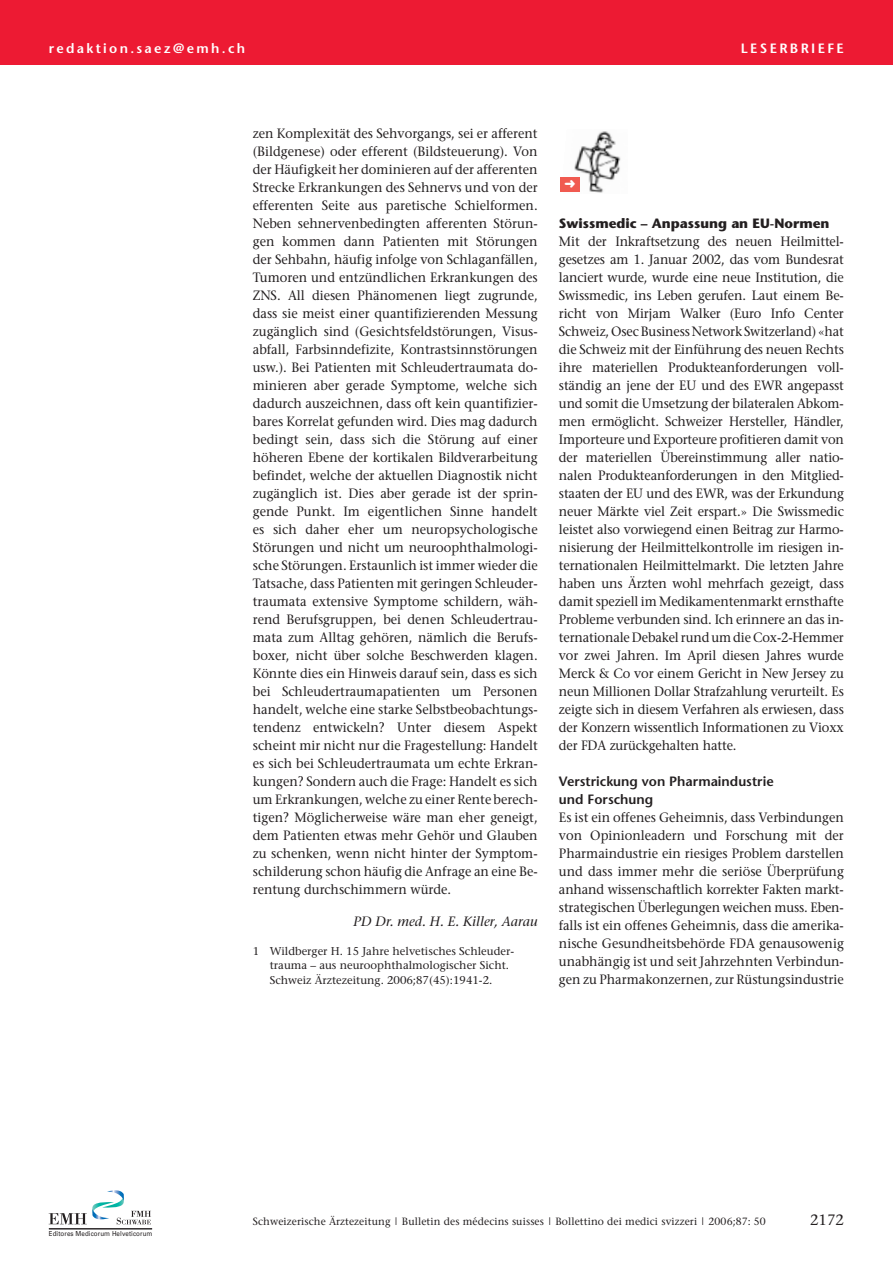
<style>
.page{position:relative;width:893px;height:1263px;background:#fff}
.page>*{position:absolute;margin:0;border:0;box-sizing:border-box;transform-origin:0 0}
.t1{font:15px "Stone Serif";color:#231f20}
.t2{font:13.5px/18px "Stone Serif";color:#231f20;text-align:justify;scale:.95 1}
.t3{font:600 13.5px/18px "Stone Sans";color:#231f20}
.t4{font:600 13.5px "Stone Sans";letter-spacing:.17em;color:#fff}
.t5{font:700 13.5px "Stone Sans";color:#231f20}
.t6{font:italic 13.5px "Stone Serif";color:#231f20}
.t7{font:11.25px/14.2px "Stone Serif";color:#231f20}
.t8{font:10.5px "Stone Serif";letter-spacing:.01em;color:#231f20}
.t9{font:6.9px "Univers";letter-spacing:.015em;color:#231f20;scale:.9 1}
</style>
<div class="page">
<img style="left:574px;top:131px;width:47px;height:62px">
<div style="left:560px;top:177px;width:20px;height:15px;background:#f05a50"></div>
<svg style="left:49px;top:1190px;width:102px;height:34px"></svg>
<hr style="left:49px;top:1228px;width:103px;height:1px;background:#231f20">
<div style="left:0;top:0;width:893px;height:64px;background:#ed1a33"></div>
<p class="t4" style="left:49px;top:42px;width:198px">redaktion.saez@emh.ch</p>
<p class="t4" style="left:741px;top:42px;width:104px">LESERBRIEFE</p>
<p class="t2" style="left:253px;top:126px;width:301px">zen Komplexität des Sehvorgangs, sei er afferent (Bildgenese) oder efferent (Bildsteuerung). Von der Häufigkeit her dominieren auf der afferenten Strecke Erkrankungen des Sehnervs und von der efferenten Seite aus paretische Schielformen.<br>Neben sehnervenbedingten afferenten Störun&shy;gen kommen dann Patienten mit Störungen der Sehbahn, häufig infolge von Schlaganfällen, Tumoren und entzündlichen Erkrankungen des ZNS. All diesen Phänomenen liegt zugrunde, dass sie meist einer quantifizierenden Messung zugänglich sind (Gesichtsfeldstörungen, Visus&shy;abfall, Farbsinndefizite, Kontrastsinnstörungen usw.). Bei Patienten mit Schleudertraumata do&shy;minieren aber gerade Symptome, welche sich dadurch auszeichnen, dass oft kein quantifizier&shy;bares Korrelat gefunden wird. Dies mag dadurch bedingt sein, dass sich die Störung auf einer höheren Ebene der kortikalen Bildverarbeitung befindet, welche der aktuellen Diagnostik nicht zugänglich ist. Dies aber gerade ist der sprin&shy;gende Punkt. Im eigentlichen Sinne handelt es sich daher eher um neuropsychologische Störungen und nicht um neuroophthalmologi&shy;sche Störungen. Erstaunlich ist immer wieder die Tatsache, dass Patienten mit geringen Schleuder&shy;traumata extensive Symptome schildern, wäh&shy;rend Berufsgruppen, bei denen Schleudertrau&shy;mata zum Alltag gehören, nämlich die Berufs&shy;boxer, nicht über solche Beschwerden klagen.<br>Könnte dies ein Hinweis darauf sein, dass es sich bei Schleudertraumapatienten um Personen handelt, welche eine starke Selbstbeobachtungs&shy;tendenz entwickeln? Unter diesem Aspekt scheint mir nicht nur die Fragestellung: Handelt es sich bei Schleudertraumata um echte Erkran&shy;kungen? Sondern auch die Frage: Handelt es sich um Erkrankungen, welche zu einer Rente berech&shy;tigen? Möglicherweise wäre man eher geneigt, dem Patienten etwas mehr Gehör und Glauben zu schenken, wenn nicht hinter der Symptom&shy;schilderung schon häufig die Anfrage an eine Be&shy;rentung durchschimmern würde.</p>
<p class="t6" style="left:353px;top:916px;width:186px">PD Dr. med. H. E. Killer, Aarau</p>
<p class="t7" style="left:270px;top:945px;width:246px;text-indent:-17px">1 Wildberger H. 15 Jahre helvetisches Schleuder&shy;trauma – aus neuroophthalmologischer Sicht.<br>Schweiz Ärztezeitung. 2006;87(45):1941-2.</p>
<p class="t5" style="left:559px;top:218px;width:272px">Swissmedic – Anpassung an EU-Normen</p>
<p class="t2" style="left:559px;top:234px;width:301px">Mit der Inkraftsetzung des neuen Heilmittel&shy;gesetzes am 1. Januar 2002, das vom Bundesrat lanciert wurde, wurde eine neue Institution, die Swissmedic, ins Leben gerufen. Laut einem Be&shy;richt von Mirjam Walker (Euro Info Center Schweiz, Osec Business Network Switzerland) «hat die Schweiz mit der Einführung des neuen Rechts ihre materiellen Produkteanforderungen voll&shy;ständig an jene der EU und des EWR angepasst und somit die Umsetzung der bilateralen Abkom&shy;men ermöglicht. Schweizer Hersteller, Händler, Importeure und Exporteure profitieren damit von der materiellen Übereinstimmung aller natio&shy;nalen Produkteanforderungen in den Mitglied&shy;staaten der EU und des EWR, was der Erkundung neuer Märkte viel Zeit erspart.» Die Swissmedic leistet also vorwiegend einen Beitrag zur Harmo&shy;nisierung der Heilmittelkontrolle im riesigen in&shy;ternationalen Heilmittelmarkt. Die letzten Jahre haben uns Ärzten wohl mehrfach gezeigt, dass damit speziell im Medikamentenmarkt ernsthafte Probleme verbunden sind. Ich erinnere an das in&shy;ternationale Debakel rund um die Cox-2-Hemmer vor zwei Jahren. Im April diesen Jahres wurde Merck &amp; Co vor einem Gericht in New Jersey zu neun Millionen Dollar Strafzahlung verurteilt. Es zeigte sich in diesem Verfahren als erwiesen, dass der Konzern wissentlich Informationen zu Vioxx der FDA zurückgehalten hatte.</p>
<p class="t3" style="left:559px;top:774px;width:216px">Verstrickung von Pharmaindustrie und Forschung</p>
<p class="t2" style="left:559px;top:810px;width:301px">Es ist ein offenes Geheimnis, dass Verbindungen von Opinionleadern und Forschung mit der Pharmaindustrie ein riesiges Problem darstellen und dass immer mehr die seriöse Überprüfung anhand wissenschaftlich korrekter Fakten markt&shy;strategischen Überlegungen weichen muss. Eben&shy;falls ist ein offenes Geheimnis, dass die amerika&shy;nische Gesundheitsbehörde FDA genausowenig unabhängig ist und seit Jahrzehnten Verbindun&shy;gen zu Pharmakonzernen, zur Rüstungsindustrie</p>
<p class="t9" style="left:49px;top:1229px;width:117px">Editores Medicorum Helveticorum</p>
<p class="t8" style="left:253px;top:1217px;width:515px">Schweizerische Ärztezeitung | Bulletin des médecins suisses | Bollettino dei medici svizzeri | 2006;87: 50</p>
<p class="t1" style="left:810px;top:1213px;width:35px">2172</p>
</div>
